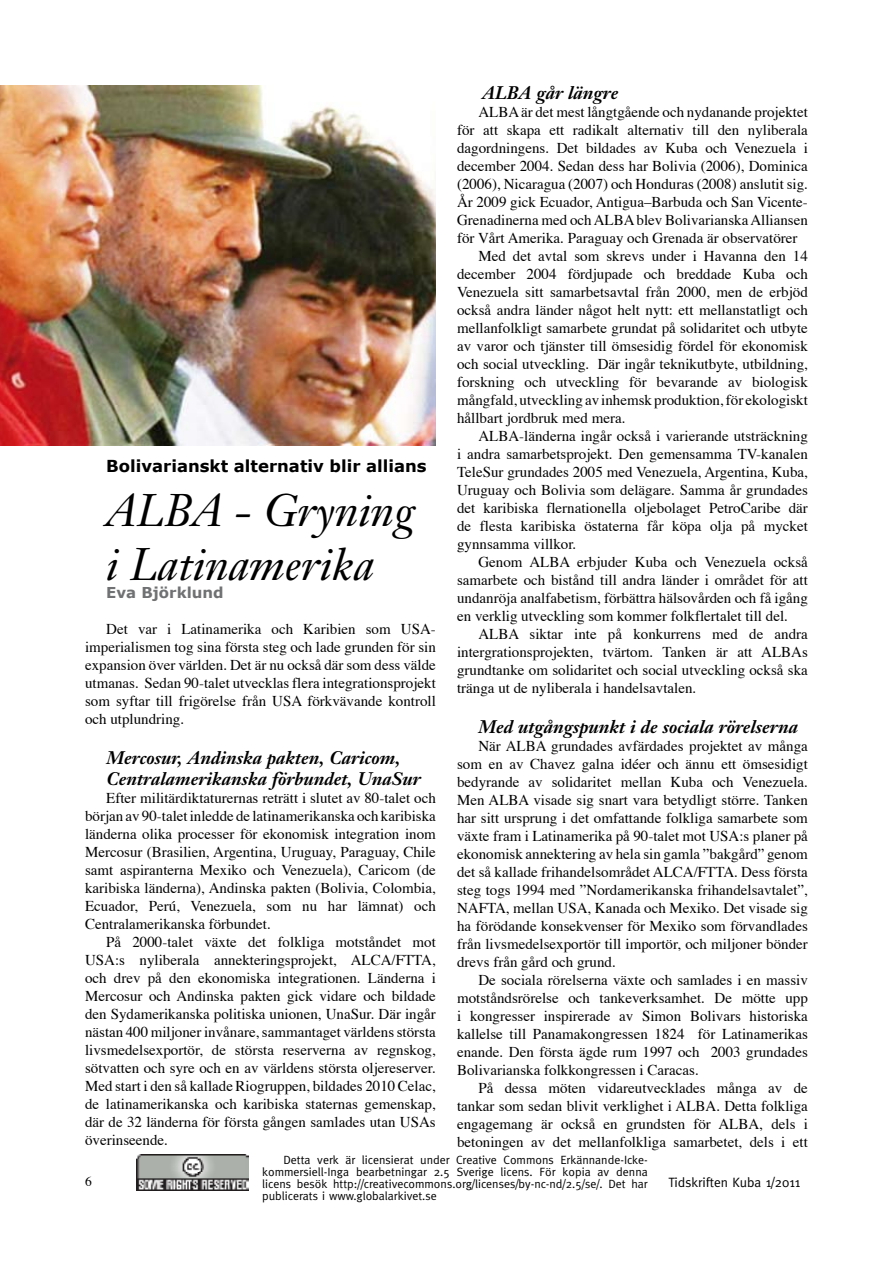
<style>
.page{position:relative;width:893px;height:1263px;background:#fff}
.page>*{position:absolute;margin:0;border:0;box-sizing:border-box;transform-origin:0 0}
.t1{font:italic 45px/54px "Janson Text";color:#000}
.t2{font:italic 700 18px/21.8px "Janson Text";color:#000}
.t3{font:700 16.5px "Verdana";color:#000}
.t4{font:15px/18px "Times";color:#000;text-align:justify}
.t5{font:700 15px "Verdana";color:#707173}
.t6{font:13.5px "Meta";color:#000}
.t7{font:13.5px "Times";color:#000}
.t8{font:12px/12px "Meta";color:#000;text-align:justify}
</style>
<div class="page">
<img style="left:136px;top:1155px;width:113px;height:36px">
<img style="left:0;top:85px;width:436px;height:360px">
<p class="t3" style="left:106px;top:455px;width:322px">Bolivarianskt alternativ blir allians</p>
<h1 class="t1" style="left:106px;top:484px;width:310px">ALBA - Gryning i Latinamerika</h1>
<p class="t5" style="left:106px;top:583px;width:119px">Eva Björklund</p>
<p class="t4" style="left:85px;top:619px;width:352px;text-indent:21px">Det var i Latinamerika och Karibien som USA&shy;imperialismen tog sina första steg och lade grunden för sin expansion över världen. Det är nu också där som dess välde utmanas. Sedan 90-talet utvecklas flera integrationsprojekt som syftar till frigörelse från USA förkvävande kontroll och utplundring.</p>
<p class="t2" style="left:106px;top:746px;width:316px">Mercosur, Andinska pakten, Caricom,<br>Centralamerikanska förbundet, UnaSur</p>
<p class="t4" style="left:85px;top:788px;width:352px;text-indent:21px">Efter militärdiktaturernas reträtt i slutet av 80-talet och början av 90-talet inledde de latinamerikanska och karibiska länderna olika processer för ekonomisk integration inom Mercosur (Brasilien, Argentina, Uruguay, Paraguay, Chile samt aspiranterna Mexiko och Venezuela), Caricom (de karibiska länderna), Andinska pakten (Bolivia, Colombia, Ecuador, Perú, Venezuela, som nu har lämnat) och Centralamerikanska förbundet.</p>
<p class="t4" style="left:85px;top:932px;width:352px;text-indent:21px">På 2000-talet växte det folkliga motståndet mot USA:s nyliberala annekteringsprojekt, ALCA/FTTA, och drev på den ekonomiska integrationen. Länderna i Mercosur och Andinska pakten gick vidare och bildade den Sydamerikanska politiska unionen, UnaSur. Där ingår nästan 400 miljoner invånare, sammantaget världens största livsmedelsexportör, de största reserverna av regnskog, sötvatten och syre och en av världens största oljereserver.<br>Med start i den så kallade Riogruppen, bildades 2010 Celac, de latinamerikanska och karibiska staternas gemenskap, där de 32 länderna för första gången samlades utan USAs överinseende.</p>
<p class="t2" style="left:482px;top:82px;width:138px">ALBA går längre</p>
<p class="t4" style="left:478px;top:102px;width:331px">ALBA är det mest långtgående och nydanande projektet</p>
<p class="t4" style="left:457px;top:120px;width:352px">för att skapa ett radikalt alternativ till den nyliberala</p>
<p class="t4" style="left:457px;top:138px;width:352px">dagordningens. Det bildades av Kuba och Venezuela i</p>
<p class="t4" style="left:457px;top:156px;width:352px">december 2004. Sedan dess har Bolivia (2006), Dominica</p>
<p class="t4" style="left:457px;top:174px;width:352px">(2006), Nicaragua (2007) och Honduras (2008) anslutit sig.</p>
<p class="t4" style="left:457px;top:192px;width:352px">År 2009 gick Ecuador, Antigua–Barbuda och San Vicente-</p>
<p class="t4" style="left:457px;top:210px;width:352px">Grenadinerna med och ALBA blev Bolivarianska Alliansen</p>
<p class="t4" style="left:457px;top:228px;width:342px">för Vårt Amerika. Paraguay och Grenada är observatörer</p>
<p class="t4" style="left:478px;top:246px;width:331px">Med det avtal som skrevs under i Havanna den 14</p>
<p class="t4" style="left:457px;top:264px;width:352px">december 2004 fördjupade och breddade Kuba och</p>
<p class="t4" style="left:457px;top:282px;width:352px">Venezuela sitt samarbetsavtal från 2000, men de erbjöd</p>
<p class="t4" style="left:457px;top:300px;width:352px">också andra länder något helt nytt: ett mellanstatligt och</p>
<p class="t4" style="left:457px;top:318px;width:352px">mellanfolkligt samarbete grundat på solidaritet och utbyte</p>
<p class="t4" style="left:457px;top:336px;width:352px">av varor och tjänster till ömsesidig fördel för ekonomisk</p>
<p class="t4" style="left:457px;top:354px;width:352px">och social utveckling. Där ingår teknikutbyte, utbildning,</p>
<p class="t4" style="left:457px;top:372px;width:352px">forskning och utveckling för bevarande av biologisk</p>
<p class="t4" style="left:457px;top:390px;width:352px">mångfald, utveckling av inhemsk produktion, för ekologiskt</p>
<p class="t4" style="left:457px;top:408px;width:170px">hållbart jordbruk med mera.</p>
<p class="t4" style="left:478px;top:426px;width:331px">ALBA-länderna ingår också i varierande utsträckning</p>
<p class="t4" style="left:457px;top:444px;width:352px">i andra samarbetsprojekt. Den gemensamma TV-kanalen</p>
<p class="t4" style="left:457px;top:462px;width:352px">TeleSur grundades 2005 med Venezuela, Argentina, Kuba,</p>
<p class="t4" style="left:457px;top:480px;width:352px">Uruguay och Bolivia som delägare. Samma år grundades</p>
<p class="t4" style="left:457px;top:498px;width:352px">det karibiska flernationella oljebolaget PetroCaribe där</p>
<p class="t4" style="left:457px;top:516px;width:352px">de flesta karibiska östaterna får köpa olja på mycket</p>
<p class="t4" style="left:457px;top:534px;width:121px">gynnsamma villkor.</p>
<p class="t4" style="left:478px;top:552px;width:331px">Genom ALBA erbjuder Kuba och Venezuela också</p>
<p class="t4" style="left:457px;top:570px;width:352px">samarbete och bistånd till andra länder i området för att</p>
<p class="t4" style="left:457px;top:588px;width:352px">undanröja analfabetism, förbättra hälsovården och få igång</p>
<p class="t4" style="left:457px;top:606px;width:332px">en verklig utveckling som kommer folkflertalet till del.</p>
<p class="t4" style="left:478px;top:624px;width:331px">ALBA siktar inte på konkurrens med de andra</p>
<p class="t4" style="left:457px;top:642px;width:352px">intergrationsprojekten, tvärtom. Tanken är att ALBAs</p>
<p class="t4" style="left:457px;top:660px;width:352px">grundtanke om solidaritet och social utveckling också ska</p>
<p class="t4" style="left:457px;top:678px;width:241px">tränga ut de nyliberala i handelsavtalen.</p>
<p class="t2" style="left:478px;top:715px;width:321px">Med utgångspunkt i de sociala rörelserna</p>
<p class="t4" style="left:457px;top:735px;width:352px;text-indent:21px">När ALBA grundades avfärdades projektet av många som en av Chavez galna idéer och ännu ett ömsesidigt bedyrande av solidaritet mellan Kuba och Venezuela.<br>Men ALBA visade sig snart vara betydligt större. Tanken har sitt ursprung i det omfattande folkliga samarbete som växte fram i Latinamerika på 90-talet mot USA:s planer på ekonomisk annektering av hela sin gamla ”bakgård” genom det så kallade frihandelsområdet ALCA/FTTA. Dess första steg togs 1994 med ”Nordamerikanska frihandelsavtalet”, NAFTA, mellan USA, Kanada och Mexiko. Det visade sig ha förödande konsekvenser för Mexiko som förvandlades från livsmedelsexportör till importör, och miljoner bönder drevs från gård och grund.</p>
<p class="t4" style="left:457px;top:969px;width:352px;text-indent:21px">De sociala rörelserna växte och samlades i en massiv motståndsrörelse och tankeverksamhet. De mötte upp i kongresser inspirerade av Simon Bolivars historiska kallelse till Panamakongressen 1824 för Latinamerikas enande. Den första ägde rum 1997 och 2003 grundades Bolivarianska folkkongressen i Caracas.</p>
<p class="t4" style="left:457px;top:1077px;width:352px;text-indent:21px">På dessa möten vidareutvecklades många av de tankar som sedan blivit verklighet i ALBA. Detta folkliga engagemang är också en grundsten för ALBA, dels i betoningen av det mellanfolkliga samarbetet, dels i ett</p>
<p class="t8" style="left:262px;top:1154px;width:387px;text-indent:21px">Detta verk är licensierat under Creative Commons Erkännande-Icke&shy;kommersiell-Inga bearbetningar 2.5 Sverige licens. För kopia av denna licens besök http://creativecommons.org/licenses/by-nc-nd/2.5/se/. Det har publicerats i www.globalarkivet.se</p>
<p class="t7" style="left:85px;top:1169px;width:8px">6</p>
<p class="t6" style="left:668px;top:1174px;width:133px">Tidskriften Kuba 1/2011</p>
</div>
